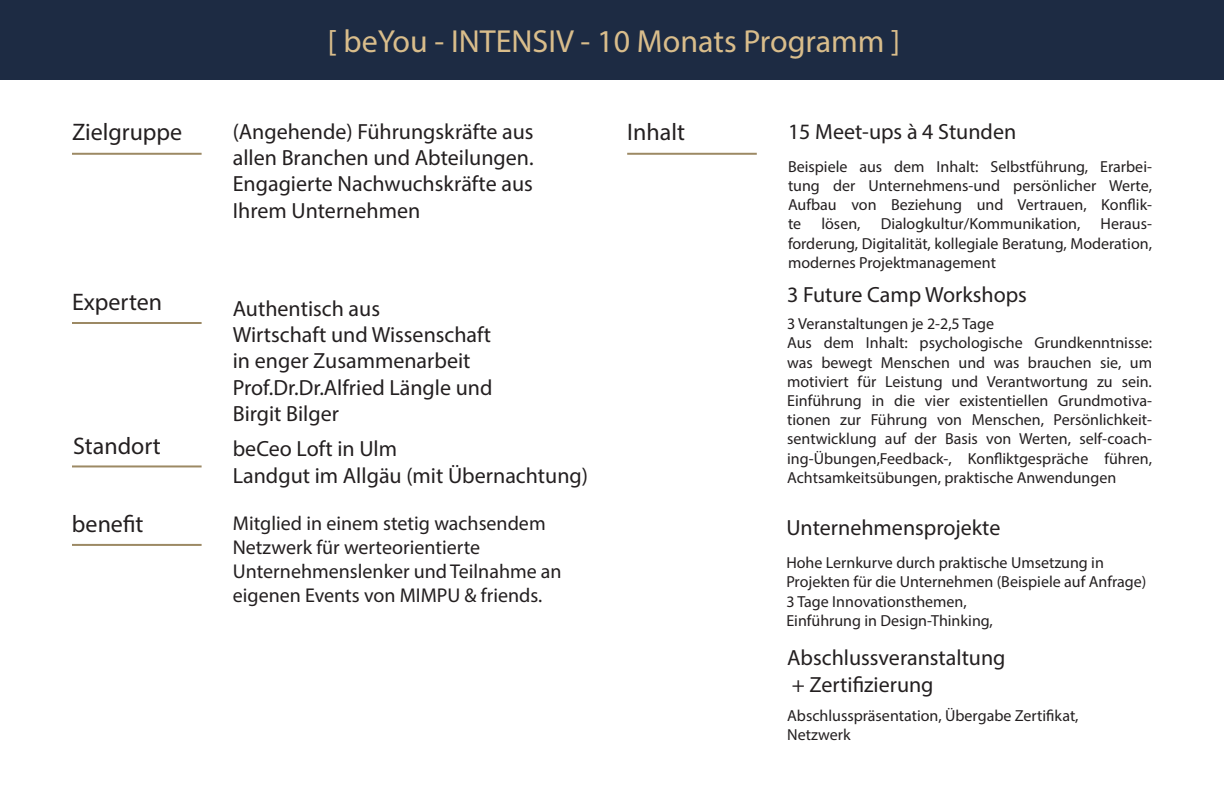
<style>
.page{position:relative;width:1224px;height:792px;background:#fff}
.page>*{position:absolute;margin:0;border:0;box-sizing:border-box;transform-origin:0 0}
.t1{font:32px "Myriad Pro";color:#d9bd8b}
.t2{font:24px "Myriad Pro";color:#231f20}
.t3{font:22px/26.4px "Myriad Pro";color:#231f20}
.t4{font:20px/24px "Myriad Pro";color:#231f20}
.t5{font:16px/19.2px "Myriad Pro";color:#231f20}
</style>
<div class="page">
<hr style="left:72px;top:153px;width:130px;height:2px;background:#9c8964">
<hr style="left:72px;top:322px;width:130px;height:2px;background:#9c8964">
<hr style="left:72px;top:465px;width:130px;height:2px;background:#9c8964">
<hr style="left:72px;top:544px;width:130px;height:2px;background:#9c8964">
<hr style="left:627px;top:153px;width:130px;height:2px;background:#9c8964">
<div style="left:0;top:0;width:1224px;height:79px;background:#1d2b43"></div>
<h1 class="t1" style="left:328px;top:25px;width:574px">[ beYou - INTENSIV - 10 Monats Programm ]</h1>
<h2 class="t2" style="left:72px;top:120px;width:112px">Zielgruppe</h2>
<h2 class="t2" style="left:72px;top:290px;width:92px">Experten</h2>
<h2 class="t2" style="left:73px;top:434px;width:89px">Standort</h2>
<h3 class="t3" style="left:233px;top:119px;width:302px;text-align:justify">(Angehende) Führungskräfte aus allen Branchen und Abteilungen.<br>Engagierte Nachwuchskräfte aus Ihrem Unternehmen</h3>
<h3 class="t3" style="left:233px;top:296px;width:261px">Authentisch aus<br>Wirtschaft und Wissenschaft in enger Zusammenarbeit<br>Prof.Dr.Dr.Alfried Längle und<br>Birgit Bilger</h3>
<h3 class="t3" style="left:233px;top:437px;width:357px">beCeo Loft in Ulm<br>Landgut im Allgäu (mit Übernachtung)</h3>
<h2 class="t2" style="left:72px;top:513px;width:73px">benefit</h2>
<p class="t4" style="left:233px;top:512px;width:330px">Mitglied in einem stetig wachsendem Netzwerk für werteorientierte Unternehmenslenker und Teilnahme an eigenen Events von MIMPU &amp; friends.</p>
<h2 class="t2" style="left:627px;top:120px;width:59px">Inhalt</h2>
<h3 class="t3" style="left:788px;top:119px;width:230px">15 Meet-ups à 4 Stunden</h3>
<p class="t5" style="left:788px;top:158px;width:366px;text-align:justify">Beispiele aus dem Inhalt: Selbstführung, Erarbei&shy;tung der Unternehmens-und persönlicher Werte, Aufbau von Beziehung und Vertrauen, Konflik&shy;te</p>
<p class="t5" style="left:821px;top:215px;width:41px">lösen,</p>
<p class="t5" style="left:881px;top:215px;width:201px">Dialogkultur/Kommunikation,</p>
<p class="t5" style="left:788px;top:215px;width:366px;text-align:justify;text-indent:313px">Heraus&shy;forderung, Digitalität, kollegiale Beratung, Moderation, modernes Projektmanagement</p>
<h3 class="t3" style="left:787px;top:283px;width:241px">3 Future Camp Workshops</h3>
<p class="t5" style="left:787px;top:315px;width:366px">3 Veranstaltungen je 2-2,5 Tage<br>Aus dem Inhalt: psychologische Grundkenntnisse: was bewegt Menschen und was brauchen sie, um motiviert für Leistung und Verantwortung zu sein.<br>Einführung in die vier existentiellen Grundmotiva&shy;tionen zur Führung von Menschen, Persönlichkeit&shy;sentwicklung auf der Basis von Werten, self-coach&shy;ing-Übungen,Feedback-, Konfliktgespräche führen, Achtsamkeitsübungen, praktische Anwendungen</p>
<h3 class="t3" style="left:786px;top:515px;width:215px">Unternehmensprojekte</h3>
<p class="t5" style="left:786px;top:554px;width:362px">Hohe Lernkurve durch praktische Umsetzung in Projekten für die Unternehmen (Beispiele auf Anfrage)<br>3 Tage Innovationsthemen,<br>Einführung in Design-Thinking,</p>
<h3 class="t3" style="left:787px;top:646px;width:220px">Abschlussveranstaltung + Zertifizierung</h3>
<p class="t5" style="left:787px;top:707px;width:293px">Abschlusspräsentation, Übergabe Zertifikat,<br>Netzwerk</p>
</div>
